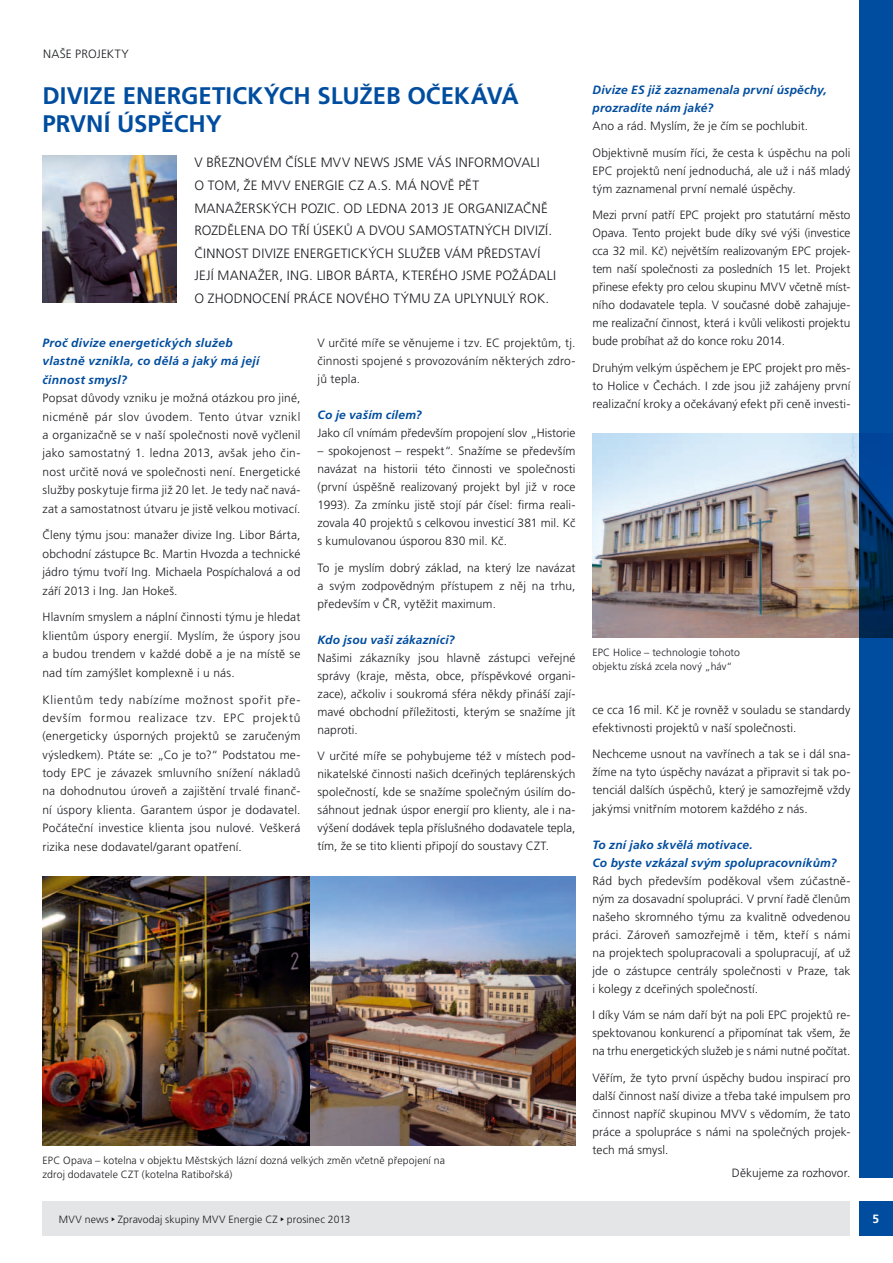
<style>
.page{position:relative;width:893px;height:1263px;background:#fff}
.page>*{position:absolute;margin:0;border:0;box-sizing:border-box;transform-origin:0 0}
.t1{font:700 24px "Frutiger CE";letter-spacing:.085em;color:#004d9f}
.t2{font:300 13.5px "Frutiger CE";letter-spacing:.02em;color:#1b1c20}
.t3{font:300 12px/18px "Frutiger CE";letter-spacing:.01em;color:#1b1c20;text-align:justify}
.t4{font:italic 700 12px/18.5px "Frutiger CE";letter-spacing:.015em;color:#004d9f}
.t5{font:700 12px "Frutiger CE";color:#fff}
.t6{font:300 10.5px/13.5px "Frutiger CE";letter-spacing:.01em;color:#1b1c20}
</style>
<div class="page">
<div style="left:859px;top:1202px;width:34px;height:34px;background:#004d9f"></div>
<div style="left:43px;top:1202px;width:807px;height:34px;background:#e4e5e6"></div>
<img style="left:309px;top:876px;width:266px;height:269px">
<img style="left:43px;top:876px;width:266px;height:269px">
<img style="left:592px;top:434px;width:267px;height:203px">
<div style="left:859px;top:0;width:34px;height:1178px;background:#004d9f"></div>
<img style="left:43px;top:155px;width:134px;height:148px">
<p class="t3" style="left:43px;top:44px;width:87px">NAŠE PROJEKTY</p>
<h1 class="t1" style="left:43px;top:82px;width:30px">DIVIZE</h1>
<h1 class="t1" style="left:123px;top:82px;width:15px">ENERGETICK</h1>
<h1 class="t1" style="left:264px;top:82px;width:252px">ÝCH SLUŽEB OČEKÁVÁ</h1>
<h1 class="t1" style="left:42px;top:110px;width:16px">PRVN</h1>
<h1 class="t1" style="left:104px;top:110px;width:87px">Í ÚSPĚCHY</h1>
<p class="t2" style="left:194px;top:155px;width:18px">V březnovém</p>
<p class="t2" style="left:285px;top:155px;width:19px">čísle</p>
<p class="t2" style="left:321px;top:155px;width:52px">MVV News</p>
<p class="t2" style="left:394px;top:155px;width:9px">jsme</p>
<p class="t2" style="left:428px;top:155px;width:9px">vás</p>
<p class="t2" style="left:455px;top:155px;width:9px">informovali</p>
<p class="t2" style="left:194px;top:178px;width:10px">otom</p>
<p class="t2" style="left:236px;top:178px;width:73px">, že MVV Energie</p>
<p class="t2" style="left:348px;top:178px;width:82px">CZ a.s. má nov</p>
<p class="t2" style="left:448px;top:178px;width:30px">ě pět</p>
<p class="t2" style="left:194px;top:200px;width:10px">manažerských</p>
<p class="t2" style="left:301px;top:200px;width:8px">pozic</p>
<p class="t2" style="left:336px;top:200px;width:26px">. Odledna</p>
<p class="t2" style="left:410px;top:200px;width:57px">2013 je organizačn</p>
<p class="t2" style="left:541px;top:200px;width:8px">ě</p>
<p class="t2" style="left:194px;top:223px;width:9px">rozd</p>
<p class="t2" style="left:227px;top:223px;width:16px">ělena</p>
<p class="t2" style="left:269px;top:223px;width:9px">dotř</p>
<p class="t2" style="left:306px;top:223px;width:16px">í úsek</p>
<p class="t2" style="left:344px;top:223px;width:22px">ů advou</p>
<p class="t2" style="left:409px;top:223px;width:10px">samostatných</p>
<p class="t2" style="left:514px;top:223px;width:7px">diviz</p>
<p class="t2" style="left:545px;top:223px;width:8px">í.</p>
<p class="t2" style="left:194px;top:245px;width:18px">Činnost</p>
<p class="t2" style="left:252px;top:245px;width:7px">divize</p>
<p class="t2" style="left:294px;top:245px;width:9px">energetických</p>
<p class="t2" style="left:398px;top:245px;width:8px">služeb</p>
<p class="t2" style="left:444px;top:245px;width:11px">vám</p>
<p class="t2" style="left:477px;top:245px;width:9px">představ</p>
<p class="t2" style="left:537px;top:245px;width:4px">í</p>
<p class="t2" style="left:194px;top:268px;width:33px">jej í manažer</p>
<p class="t2" style="left:279px;top:268px;width:52px">, Ing. Libor</p>
<p class="t2" style="left:355px;top:268px;width:17px">Bárta</p>
<p class="t2" style="left:395px;top:268px;width:17px">, kterého</p>
<p class="t2" style="left:462px;top:268px;width:9px">jsme</p>
<p class="t2" style="left:496px;top:268px;width:9px">požádali</p>
<p class="t2" style="left:194px;top:290px;width:10px">ozhodnocen</p>
<p class="t2" style="left:287px;top:290px;width:16px">í práce</p>
<p class="t2" style="left:337px;top:290px;width:10px">nového</p>
<p class="t2" style="left:393px;top:290px;width:10px">týmu</p>
<p class="t2" style="left:434px;top:290px;width:9px">zauplynulý</p>
<p class="t2" style="left:520px;top:290px;width:10px">rok</p>
<p class="t2" style="left:545px;top:290px;width:5px">.</p>
<p class="t4" style="left:43px;top:334px;width:218px">Proč divize energetických služeb vlastně vznikla, co dělá a jaký má její činnost smysl?</p>
<p class="t3" style="left:43px;top:389px;width:259px;line-height:18.5px">Popsat důvody vzniku je možná otázkou pro jiné, nicméně pár slov úvodem. Tento útvar vznikl a organizačně se v naší společnosti nově vyčlenil jako samostatný 1. ledna 2013, avšak jeho čin&shy;nost určitě nová ve společnosti není. Energetické služby poskytuje firma již 20 let. Je tedy nač navá&shy;zat a samostatnost útvaru je jistě velkou motivací.</p>
<p class="t3" style="left:43px;top:526px;width:259px;line-height:18.5px">Členy týmu jsou: manažer divize Ing. Libor Bárta, obchodní zástupce Bc. Martin Hvozda a technické jádro týmu tvoří Ing. Michaela Pospíchalová a od září 2013 i Ing. Jan Hokeš.</p>
<p class="t3" style="left:43px;top:608px;width:259px;line-height:18.5px">Hlavním smyslem a náplní činnosti týmu je hledat klientům úspory energií. Myslím, že úspory jsou a budou trendem v každé době a je na místě se nad tím zamýšlet komplexně i u nás.</p>
<p class="t3" style="left:43px;top:690px;width:259px;line-height:18.5px">Klientům tedy nabízíme možnost spořit pře&shy;devším formou realizace tzv. EPC projektů (energeticky úsporných projektů se zaručeným výsledkem). Ptáte se: „Co je to?“ Podstatou me&shy;tody EPC je závazek smluvního snížení nákladů na dohodnutou úroveň a zajištění trvalé finanč&shy;ní úspory klienta. Garantem úspor je dodavatel.<br>Počáteční investice klienta jsou nulové. Veškerá rizika nese dodavatel/garant opatření.</p>
<p class="t3" style="left:317px;top:334px;width:259px">V určité míře se věnujeme i tzv. EC projektům, tj. činnosti spojené s provozováním některých zdro&shy;jů tepla.</p>
<p class="t4" style="left:317px;top:406px;width:106px">Co je vaším cílem?</p>
<p class="t3" style="left:317px;top:424px;width:259px">Jako cíl vnímám především propojení slov „Historie</p>
<p class="t3" style="left:317px;top:442px;width:259px">– spokojenost – respekt“. Snažíme se především navázat na historii této činnosti ve společnosti (první úspěšně realizovaný projekt byl již v roce 1993). Za zmínku jistě stojí pár čísel: firma reali&shy;zovala 40 projektů s celkovou investicí 381 mil. Kč s kumulovanou úsporou 830 mil. Kč.</p>
<p class="t3" style="left:317px;top:558px;width:259px">To je myslím dobrý základ, na který lze navázat a svým zodpovědným přístupem z něj na trhu, především v ČR, vytěžit maximum.</p>
<p class="t4" style="left:317px;top:630px;width:139px">Kdo jsou vaši zákazníci?</p>
<p class="t3" style="left:317px;top:648px;width:259px">Našimi zákazníky jsou hlavně zástupci veřejné správy (kraje, města, obce, příspěvkové organi&shy;zace), ačkoliv i soukromá sféra někdy přináší zají&shy;mavé obchodní příležitosti, kterým se snažíme jít naproti.</p>
<p class="t3" style="left:317px;top:747px;width:259px">V určité míře se pohybujeme též v místech pod&shy;nikatelské činnosti našich dceřiných teplárenských společností, kde se snažíme společným úsilím do&shy;sáhnout jednak úspor energií pro klienty, ale i na&shy;výšení dodávek tepla příslušného dodavatele tepla, tím, že se tito klienti připojí do soustavy CZT.</p>
<p class="t6" style="left:43px;top:1154px;width:404px">EPC Opava – kotelna v objektu Městských lázní dozná velkých změn včetně přepojení na zdroj dodavatele CZT (kotelna Ratibořská)</p>
<p class="t4" style="left:592px;top:81px;width:236px;line-height:18px">Divize ES již zaznamenala první úspěchy, prozradíte nám jaké?</p>
<p class="t3" style="left:592px;top:117px;width:217px">Ano a rád. Myslím, že je čím se pochlubit.</p>
<p class="t3" style="left:592px;top:144px;width:259px">Objektivně musím říci, že cesta k úspěchu na poli EPC projektů není jednoduchá, ale už i náš mladý tým zaznamenal první nemalé úspěchy.</p>
<p class="t3" style="left:592px;top:206px;width:259px">Mezi první patří EPC projekt pro statutární město Opava. Tento projekt bude díky své výši (investice cca 32 mil. Kč) největším realizovaným EPC projek&shy;tem naší společnosti za posledních 15 let. Projekt přinese efekty pro celou skupinu MVV včetně míst&shy;ního dodavatele tepla. V současné době zahajuje&shy;me realizační činnost, která i kvůli velikosti projektu bude probíhat až do konce roku 2014.</p>
<p class="t3" style="left:592px;top:359px;width:259px">Druhým velkým úspěchem je EPC projekt pro měs&shy;to Holice v Čechách. I zde jsou již zahájeny první realizační kroky a očekávaný efekt při ceně investi-</p>
<p class="t6" style="left:592px;top:646px;width:149px">EPC Holice – technologie tohoto objektu získá zcela nový „háv“</p>
<p class="t3" style="left:592px;top:701px;width:259px">ce cca 16 mil. Kč je rovněž v souladu se standardy efektivnosti projektů v naší společnosti.</p>
<p class="t3" style="left:592px;top:745px;width:259px">Nechceme usnout na vavřínech a tak se i dál sna&shy;žíme na tyto úspěchy navázat a připravit si tak po&shy;tenciál dalších úspěchů, který je samozřejmě vždy jakýmsi vnitřním motorem každého z nás.</p>
<p class="t4" style="left:592px;top:835px;width:246px;line-height:18px">To zní jako skvělá motivace.<br>Co byste vzkázal svým spolupracovníkům?</p>
<p class="t3" style="left:592px;top:871px;width:259px">Rád bych především poděkoval všem zúčastně&shy;ným za dosavadní spolupráci. V první řadě členům našeho skromného týmu za kvalitně odvedenou práci. Zároveň samozřejmě i těm, kteří s námi na projektech spolupracovali a spolupracují, ať už jde o zástupce centrály společnosti v Praze, tak i kolegy z dceřiných společností.</p>
<p class="t3" style="left:592px;top:1006px;width:259px">I díky Vám se nám daří být na poli EPC projektů re&shy;spektovanou konkurencí a připomínat tak všem, že na trhu energetických služeb je s námi nutné počítat.</p>
<p class="t3" style="left:592px;top:1068px;width:259px">Věřím, že tyto první úspěchy budou inspirací pro další činnost naší divize a třeba také impulsem pro činnost napříč skupinou MVV s vědomím, že tato práce a spolupráce s námi na společných projek&shy;tech má smysl.</p>
<p class="t3" style="left:732px;top:1163px;width:120px">Děkujeme za rozhovor.</p>
<p class="t6" style="left:59px;top:1212px;width:293px">MVV news Zpravodaj skupiny MVV Energie CZ prosinec 2013</p>
<p class="t5" style="left:873px;top:1212px;width:8px">5</p>
</div>
